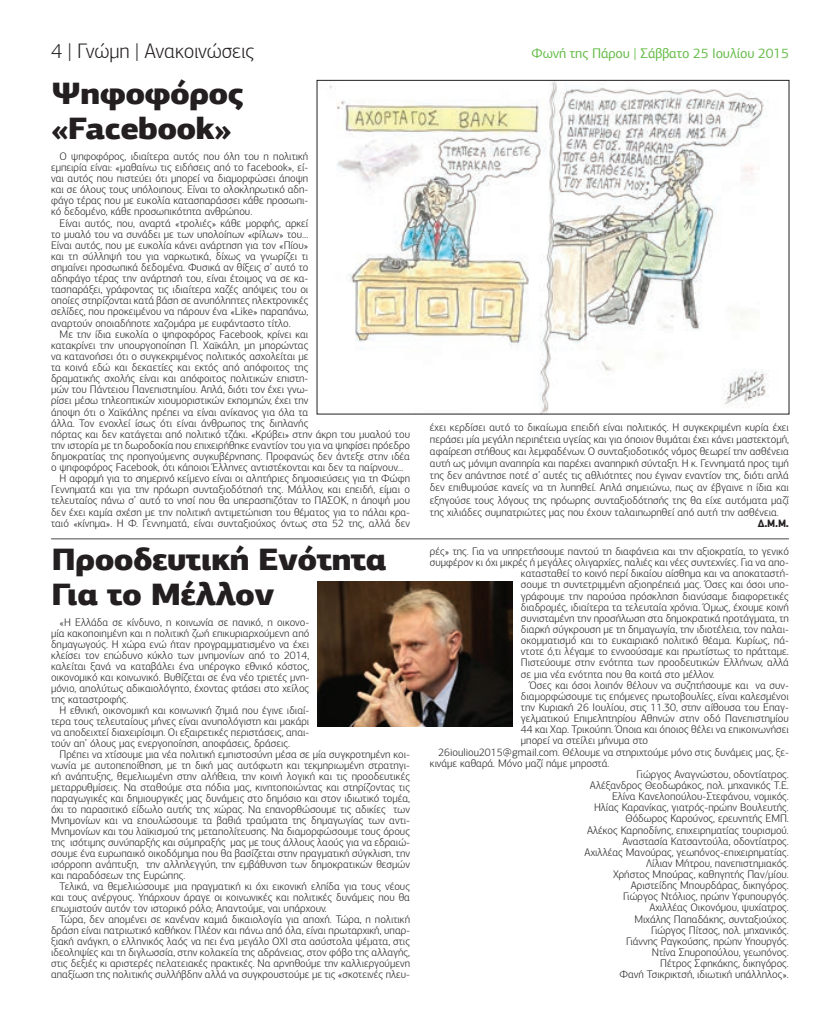
<style>
.page{position:relative;width:823px;height:1021px;background:#fff}
.page>*{position:absolute;margin:0;border:0;box-sizing:border-box;transform-origin:0 0}
.t1{font:900 31px/35px "PF Agora Sans Pro";letter-spacing:-.02em;color:#231f20;scale:1.04 1}
.t2{font:300 21px "PF Agora Sans Pro";letter-spacing:-.01em;color:#231f20}
.t3{font:14px "PF Agora Sans Pro";letter-spacing:-.01em;color:#65bc47}
.t4{font:300 11px/11px "PF Agora Sans Pro";color:#231f20;text-align:justify}
.t5{font:700 10.5px "PF Din Text Pro";color:#231f20}
</style>
<div class="page">
<img style="left:317px;top:581px;width:195px;height:145px">
<img style="left:329px;top:82px;width:439px;height:330px">
<hr style="left:51px;top:538px;width:737px;height:1px;background:#494a4b">
<h2 class="t2" style="left:51px;top:39px;width:205px">4 | Γνώμη | Ανακοινώσεις</h2>
<h1 class="t1" style="left:51px;top:75px;width:187px">Ψηφοφόρος «Facebook»</h1>
<p class="t4" style="left:51px;top:151px;width:259px;text-indent:9px">Ο ψηφοφόρος, ιδιαίτερα αυτός που όλη του η πολιτική εμπειρία είναι: «μαθαίνω τις ειδήσεις από το facebook», εί&shy;ναι αυτός που πιστεύει ότι μπορεί να διαμορφώσει άποψη και σε όλους τους υπόλοιπους. Είναι το ολοκληρωτικό αδη&shy;φάγο τέρας που με ευκολία κατασπαράσσει κάθε προσωπι&shy;κό δεδομένο, κάθε προσωπικότητα ανθρώπου.</p>
<p class="t4" style="left:51px;top:217px;width:259px;text-indent:9px">Είναι αυτός, που, αναρτά «τρολιές» κάθε μορφής, αρκεί το μυαλό του να συνάδει με των υπολοίπων «φίλων» του… Είναι αυτός, που με ευκολία κάνει ανάρτηση για τον «Πίου» και τη σύλληψή του για ναρκωτικά, δίχως να γνωρίζει τι σημαίνει προσωπικά δεδομένα. Φυσικά αν θίξεις σ’ αυτό το αδηφάγο τέρας την ανάρτησή του, είναι έτοιμος να σε κα&shy;τασπαράξει, γράφοντας τις ιδιαίτερα χαζές απόψεις του οι οποίες στηρίζονται κατά βάση σε ανυπόληπτες ηλεκτρονικές σελίδες, που προκειμένου να πάρουν ένα «Like» παραπάνω, αναρτούν οποιαδήποτε χαζομάρα με ευφάνταστο τίτλο.</p>
<p class="t4" style="left:60px;top:328px;width:250px">Με την ίδια ευκολία ο ψηφοφόρος Facebook, κρίνει και</p>
<p class="t4" style="left:51px;top:340px;width:259px">κατακρίνει την υπουργοποίηση Π. Χαϊκάλη, μη μπορώντας</p>
<p class="t4" style="left:51px;top:351px;width:259px">να κατανοήσει ότι ο συγκεκριμένος πολιτικός ασχολείται με</p>
<p class="t4" style="left:51px;top:362px;width:259px">τα κοινά εδώ και δεκαετίες και εκτός από απόφοιτος της</p>
<p class="t4" style="left:51px;top:373px;width:259px">δραματικής σχολής είναι και απόφοιτος πολιτικών επιστη-</p>
<p class="t4" style="left:51px;top:384px;width:259px">μών του Πάντειου Πανεπιστημίου. Απλά, διότι τον έχει γνω-</p>
<p class="t4" style="left:51px;top:395px;width:259px">ρίσει μέσω τηλεοπτικών χιουμοριστικών εκπομπών, έχει την</p>
<p class="t4" style="left:51px;top:406px;width:259px">άποψη ότι ο Χαϊκάλης πρέπει να είναι ανίκανος για όλα τα</p>
<p class="t4" style="left:51px;top:417px;width:259px">άλλα. Τον ενοχλεί ίσως ότι είναι άνθρωπος της διπλανής</p>
<p class="t4" style="left:51px;top:428px;width:360px">πόρτας και δεν κατάγεται από πολιτικό τζάκι. «Κρύβει» στην άκρη του μυαλού του</p>
<p class="t4" style="left:51px;top:439px;width:360px">την ιστορία με τη δωροδοκία που επιχειρήθηκε εναντίον του για να ψηφίσει πρόεδρο</p>
<p class="t4" style="left:51px;top:451px;width:360px">δημοκρατίας της προηγούμενης συγκυβέρνησης. Προφανώς δεν άντεξε στην ιδέα</p>
<p class="t4" style="left:51px;top:462px;width:353px">ο ψηφοφόρος Facebook, ότι κάποιοι Έλληνες αντιστέκονται και δεν τα παίρνουν…</p>
<p class="t4" style="left:60px;top:473px;width:352px">Η αφορμή για το σημερινό κείμενο είναι οι αλητήριες δημοσιεύσεις για τη Φώφη</p>
<p class="t4" style="left:51px;top:484px;width:360px">Γεννηματά και για την πρόωρη συνταξιοδότησή της. Μάλλον, και επειδή, είμαι ο</p>
<p class="t4" style="left:51px;top:495px;width:360px">τελευταίος πάνω σ’ αυτό το νησί που θα υπερασπιζόταν το ΠΑΣΟΚ, η άποψή μου</p>
<p class="t4" style="left:51px;top:506px;width:360px">δεν έχει καμία σχέση με την πολιτική αντιμετώπιση του θέματος για το πάλαι κρα-</p>
<p class="t4" style="left:51px;top:517px;width:360px">ταιό «κίνημα». Η Φ. Γεννηματά, είναι συνταξιούχος όντως στα 52 της, αλλά δεν</p>
<h1 class="t1" style="left:51px;top:542px;width:324px">Προοδευτική Ενότητα<br>Για το Μέλλον</h1>
<p class="t4" style="left:51px;top:617px;width:259px;text-indent:9px">«Η Ελλάδα σε κίνδυνο, η κοινωνία σε πανικό, η οικονο&shy;μία κακοποιημένη και η πολιτική ζωή επικυριαρχούμενη από δημαγωγούς. Η χώρα ενώ ήταν προγραμματισμένο να έχει κλείσει τον επώδυνο κύκλο των μνημονίων από το 2014, καλείται ξανά να καταβάλει ένα υπέρογκο εθνικό κόστος, οικονομικό και κοινωνικό. Βυθίζεται σε ένα νέο τριετές μνη&shy;μόνιο, απολύτως αδικαιολόγητο, έχοντας φτάσει στο χείλος της καταστροφής.</p>
<p class="t4" style="left:51px;top:705px;width:259px;text-indent:9px">Η εθνική, οικονομική και κοινωνική ζημιά που έγινε ιδιαί&shy;τερα τους τελευταίους μήνες είναι ανυπολόγιστη και μακάρι να αποδειχτεί διαχειρίσιμη. Οι εξαιρετικές περιστάσεις, απαι&shy;τούν απ’ όλους μας ενεργοποίηση, αποφάσεις, δράσεις.</p>
<p class="t4" style="left:51px;top:749px;width:360px;text-indent:9px">Πρέπει να χτίσουμε μια νέα πολιτική εμπιστοσύνη μέσα σε μία συγκροτημένη κοι&shy;νωνία με αυτοπεποίθηση, με τη δική μας αυτόφωτη και τεκμηριωμένη στρατηγι&shy;κή ανάπτυξης, θεμελιωμένη στην αλήθεια, την κοινή λογική και τις προοδευτικές μεταρρυθμίσεις. Να σταθούμε στα πόδια μας, κινητοποιώντας και στηρίζοντας τις παραγωγικές και δημιουργικές μας δυνάμεις στο δημόσιο και στον ιδιωτικό τομέα, όχι το παρασιτικό είδωλο αυτής της χώρας. Να επανορθώσουμε τις αδικίες των Μνημονίων και να επουλώσουμε τα βαθιά τραύματα της δημαγωγίας των αντι-Μνημονίων και του λαϊκισμού της μεταπολίτευσης. Να διαμορφώσουμε τους όρους της ισότιμης συνύπαρξής και σύμπραξής μας με τους άλλους λαούς για να εδραιώ&shy;σουμε ένα ευρωπαικό οικοδόμημα που θα βασίζεται στην πραγματική σύγκλιση, την ισόρροπη ανάπτυξη, την αλληλεγγύη, την εμβάθυνση των δημοκρατικών θεσμών και παραδόσεων της Ευρώπης.</p>
<p class="t4" style="left:51px;top:881px;width:360px;text-indent:9px">Τελικά, να θεμελιώσουμε μια πραγματική κι όχι εικονική ελπίδα για τους νέους και τους ανέργους. Υπάρχουν άραγε οι κοινωνικές και πολιτικές δυνάμεις που θα επωμιστούν αυτόν τον ιστορικό ρόλο; Απαντούμε, ναι υπάρχουν.</p>
<p class="t4" style="left:51px;top:914px;width:360px;text-indent:9px">Τώρα, δεν απομένει σε κανέναν καμιά δικαιολογία για αποχή. Τώρα, η πολιτική δράση είναι πατριωτικό καθήκον. Πλέον και πάνω από όλα, είναι πρωταρχική, υπαρ&shy;ξιακή ανάγκη, ο ελληνικός λαός να πει ένα μεγάλο ΟΧΙ στα ασύστολα ψέματα, στις ιδεοληψίες και τη διγλωσσία, στην κολακεία της αδράνειας, στον φόβο της αλλαγής, στις δεξιές κι αριστερές πελατειακές πρακτικές. Να αρνηθούμε την καλλιεργούμενη απαξίωση της πολιτικής συλλήβδην αλλά να συγκρουστούμε με τις «σκοτεινές πλευ-</p>
<p class="t3" style="left:531px;top:45px;width:259px">Φωνή της Πάρου | Σάββατο 25 Ιουλίου 2015</p>
<p class="t4" style="left:429px;top:421px;width:360px;line-height:12.1px">έχει κερδίσει αυτό το δικαίωμα επειδή είναι πολιτικός. Η συγκεκριμένη κυρία έχει περάσει μία μεγάλη περιπέτεια υγείας και για όποιον θυμάται έχει κάνει μαστεκτομή, αφαίρεση στήθους και λεμφαδένων. Ο συνταξιοδοτικός νόμος θεωρεί την ασθένεια αυτή ως μόνιμη αναπηρία και παρέχει αναπηρική σύνταξη. Η κ. Γεννηματά προς τιμή της δεν απάντησε ποτέ σ’ αυτές τις αθλιότητες που έγιναν εναντίον της, διότι απλά δεν επιθυμούσε κανείς να τη λυπηθεί. Απλά σημειώνω, πως αν έβγαινε η ίδια και εξηγούσε τους λόγους της πρόωρης συνταξιοδότησής της θα είχε αυτόματα μαζί της χιλιάδες συμπατριώτες μας που έχουν ταλαιπωρηθεί από αυτή την ασθένεια.</p>
<p class="t5" style="left:757px;top:516px;width:33px">Δ.Μ.Μ.</p>
<p class="t4" style="left:429px;top:546px;width:360px">ρές» της. Για να υπηρετήσουμε παντού τη διαφάνεια και την αξιοκρατία, το γενικό</p>
<p class="t4" style="left:429px;top:557px;width:360px">συμφέρον κι όχι μικρές ή μεγάλες ολιγαρχίες, παλιές και νέες συντεχνίες. Για να απο-</p>
<p class="t4" style="left:520px;top:568px;width:269px">κατασταθεί το κοινό περί δικαίου αίσθημα και να αποκαταστή-</p>
<p class="t4" style="left:520px;top:579px;width:269px">σουμε τη συντετριμμένη αξιοπρέπειά μας. Όσες και όσοι υπο-</p>
<p class="t4" style="left:520px;top:590px;width:269px">γράφουμε την παρούσα πρόσκληση διανύσαμε διαφορετικές</p>
<p class="t4" style="left:520px;top:601px;width:269px">διαδρομές, ιδιαίτερα τα τελευταία χρόνια. Όμως, έχουμε κοινή</p>
<p class="t4" style="left:520px;top:612px;width:269px">συνισταμένη την προσήλωση στα δημοκρατικά προτάγματα, τη</p>
<p class="t4" style="left:520px;top:624px;width:269px">διαρκή σύγκρουση με τη δημαγωγία, την ιδιοτέλεια, τον παλαι-</p>
<p class="t4" style="left:520px;top:635px;width:269px">οκομματισμό και το ευκαιριακό πολιτικό θέαμα. Κυρίως, πά-</p>
<p class="t4" style="left:520px;top:646px;width:269px">ντοτε ό,τι λέγαμε το εννοούσαμε και πρωτίστως το πράτταμε.</p>
<p class="t4" style="left:520px;top:657px;width:269px">Πιστεύουμε στην ενότητα των προοδευτικών Ελλήνων, αλλά</p>
<p class="t4" style="left:520px;top:668px;width:195px">σε μια νέα ενότητα που θα κοιτά στο μέλλον.</p>
<p class="t4" style="left:529px;top:679px;width:261px">Όσες και όσοι λοιπόν θέλουν να συζητήσουμε και να συν-</p>
<p class="t4" style="left:520px;top:690px;width:269px">διαμορφώσουμε τις επόμενες πρωτοβουλίες, είναι καλεσμένοι</p>
<p class="t4" style="left:520px;top:701px;width:269px">την Κυριακή 26 Ιουλίου, στις 11.30, στην αίθουσα του Επαγ-</p>
<p class="t4" style="left:520px;top:713px;width:269px">γελματικού Επιμελητηρίου Αθηνών στην οδό Πανεπιστημίου</p>
<p class="t4" style="left:520px;top:724px;width:269px">44 και Χαρ. Τρικούπη. Όποια και όποιος θέλει να επικοινωνήσει</p>
<p class="t4" style="left:520px;top:735px;width:129px">μπορεί να στείλει μήνυμα στο</p>
<p class="t4" style="left:438px;top:746px;width:352px">26iouliou2015@gmail.com. Θέλουμε να στηριχτούμε μόνο στις δυνάμεις μας, ξε-</p>
<p class="t4" style="left:429px;top:757px;width:181px">κινάμε καθαρά. Μόνο μαζί πάμε μπροστά.</p>
<p class="t4" style="left:636px;top:768px;width:154px">Γιώργος Αναγνώστου, οδοντίατρος.</p>
<p class="t4" style="left:589px;top:779px;width:200px">Αλέξανδρος Θεοδωράκος, πολ. μηχανικός Τ.Ε.</p>
<p class="t4" style="left:611px;top:791px;width:178px">Ελίνα Κανελοπούλου-Στεφάνου, νομικός.</p>
<p class="t4" style="left:593px;top:802px;width:196px">Ηλίας Καρανίκας, γιατρός-πρώην Βουλευτής.</p>
<p class="t4" style="left:625px;top:813px;width:165px">Θόδωρος Καρούνος, ερευνητής ΕΜΠ.</p>
<p class="t4" style="left:586px;top:824px;width:203px">Αλέκος Καρποδίνης, επιχειρηματίας τουρισμού.</p>
<p class="t4" style="left:622px;top:835px;width:168px">Αναστασία Κατσαντούλα, οδοντίατρος.</p>
<p class="t4" style="left:584px;top:846px;width:206px">Αχιλλέας Μανούρας, γεωπόνος-επιχειρηματίας.</p>
<p class="t4" style="left:645px;top:857px;width:144px">Λίλιαν Μήτρου, πανεπιστημιακός.</p>
<p class="t4" style="left:612px;top:868px;width:177px">Χρήστος Μπούρας, καθηγητής Παν/μίου.</p>
<p class="t4" style="left:630px;top:880px;width:159px">Αριστείδης Μπουρδάρας, δικηγόρος.</p>
<p class="t4" style="left:622px;top:891px;width:167px">Γιώργος Ντόλιος, πρώην Υφυπουργός.</p>
<p class="t4" style="left:649px;top:902px;width:141px">Αχιλλέας Οικονόμου, ψυχίατρος.</p>
<p class="t4" style="left:634px;top:913px;width:156px">Μιχάλης Παπαδάκης, συνταξιούχος.</p>
<p class="t4" style="left:650px;top:924px;width:139px">Γιώργος Πίτσος, πολ. μηχανικός.</p>
<p class="t4" style="left:626px;top:935px;width:164px">Γιάννης Ραγκούσης, πρώην Υπουργός.</p>
<p class="t4" style="left:651px;top:946px;width:138px">Ντίνα Σπυροπούλου, γεωπόνος.</p>
<p class="t4" style="left:660px;top:958px;width:130px">Πέτρος Σφηκάκης, δικηγόρος.</p>
<p class="t4" style="left:619px;top:969px;width:171px">Φανή Τσικρικτσή, ιδιωτική υπάλληλος».</p>
</div>
